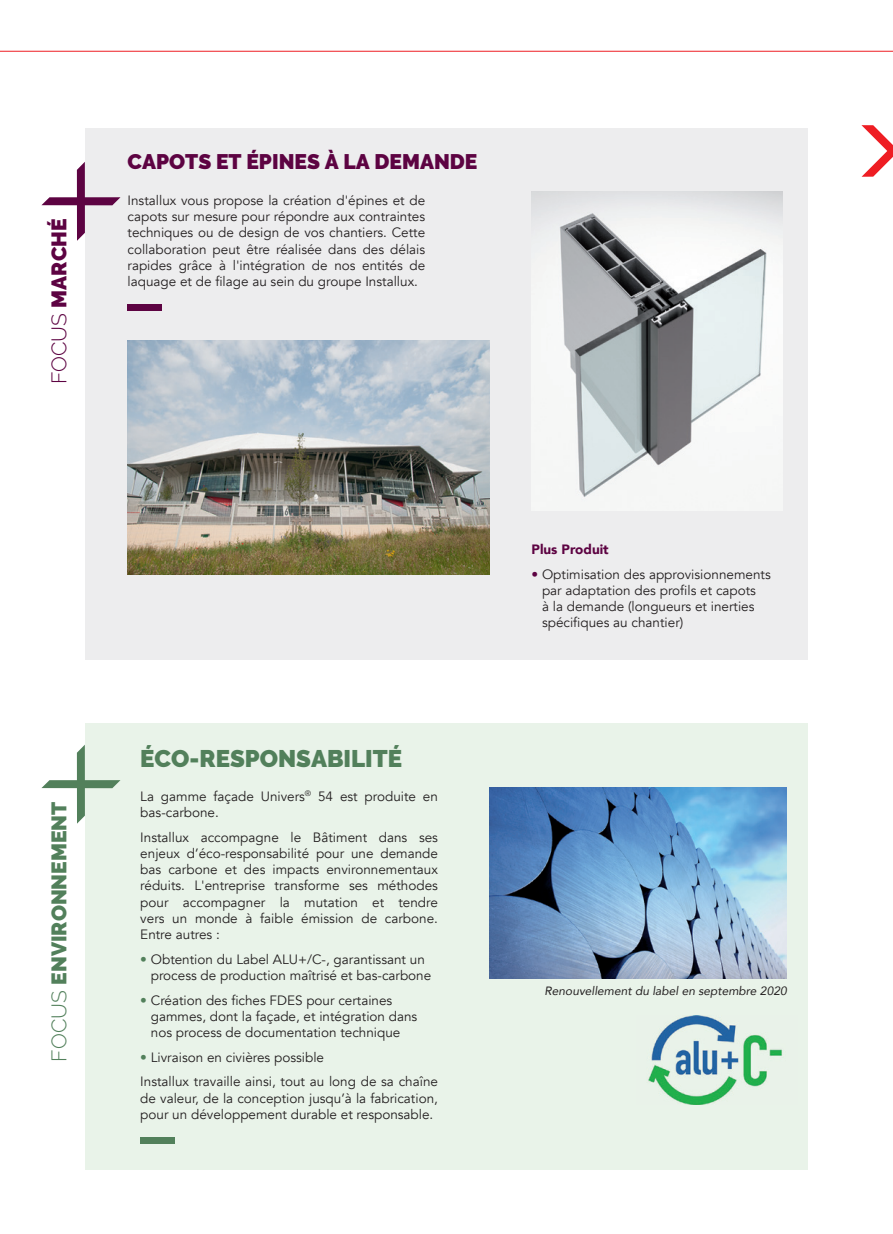
<style>
.page{position:relative;width:893px;height:1234px;background:#fff}
.page>*{position:absolute;margin:0;border:0;box-sizing:border-box;transform-origin:0 0}
.t1{font:900 24px "Raleway";color:#52805b}
.t2{font:900 21px "Raleway";color:#5d0342}
.t3{font:900 21px "Raleway";color:#52805b}
.t4{font:13.5px/16.2px "Avenir";color:#231f20}
.t5{font:900 13.5px "Avenir";color:#5d0342}
.t6{font:italic 12px "Avenir";color:#231f20}
.s1{font-weight:300}
.s2{color:#52805b}
.s3{color:#5d0342}
</style>
<div class="page">
<div style="left:85px;top:128px;width:723px;height:531px;background:#ededee"></div>
<svg style="left:41px;top:162px;width:79px;height:79px"></svg>
<div style="left:85px;top:723px;width:723px;height:446px;background:#e9f3e9"></div>
<svg style="left:41px;top:744px;width:79px;height:79px"></svg>
<div style="left:128px;top:304px;width:34px;height:7px;background:#5d0342"></div>
<img style="left:128px;top:340px;width:361px;height:234px">
<img style="left:489px;top:787px;width:298px;height:191px">
<img style="left:648px;top:1015px;width:134px;height:88px">
<img style="left:531px;top:191px;width:251px;height:307px">
<svg style="left:861px;top:125px;width:32px;height:52px"></svg>
<div style="left:140px;top:1136px;width:34px;height:7px;background:#52805b"></div>
<hr style="left:0;top:51px;width:893px;height:1px;background:#ee1d23">
<h2 class="t2" style="left:47px;top:384px;width:167px;rotate:-90deg"><span class="s1">FOCUS</span> MARCHÉ</h2>
<h2 class="t2" style="left:128px;top:149px;width:351px">CAPOTS ET ÉPINES À LA DEMANDE</h2>
<p class="t4" style="left:128px;top:192px;width:299px;text-align:justify">Installux vous propose la création d'épines et de capots sur mesure pour répondre aux contraintes techniques ou de design de vos chantiers. Cette collaboration peut être réalisée dans des délais rapides grâce à l'intégration de nos entités de laquage et de filage au sein du groupe Installux.</p>
<h2 class="t3" style="left:47px;top:1061px;width:261px;rotate:-90deg"><span class="s1">FOCUS</span> ENVIRONNEMENT</h2>
<h1 class="t1" style="left:140px;top:744px;width:263px">ÉCO-RESPONSABILITÉ</h1>
<p class="t4" style="left:140px;top:788px;width:299px">La gamme façade Univers<sup>®</sup> 54 est produite en bas-carbone.</p>
<p class="t4" style="left:140px;top:829px;width:299px;text-align:justify">Installux accompagne le Bâtiment dans ses enjeux d’éco-responsabilité pour une demande bas carbone et des impacts environnementaux réduits. L'entreprise transforme ses méthodes pour accompagner la mutation et tendre vers un monde à faible émission de carbone.<br>Entre autres :</p>
<p class="t4" style="left:151px;top:950px;width:282px;text-indent:-11px"><span class="s2">•</span> Obtention du Label ALU+/C-, garantissant un process de production maîtrisé et bas-carbone</p>
<p class="t4" style="left:151px;top:991px;width:268px;text-indent:-11px"><span class="s2">•</span> Création des fiches FDES pour certaines gammes, dont la façade, et intégration dans nos process de documentation technique</p>
<p class="t4" style="left:140px;top:1044px;width:299px;line-height:24.8px"><span class="s2">•</span> Livraison en civières possible<br>Installux travaille ainsi, tout au long de sa chaîne</p>
<p class="t4" style="left:140px;top:1089px;width:299px">de valeur, de la conception jusqu’à la fabrication, pour un développement durable et responsable.</p>
<p class="t5" style="left:531px;top:537px;width:79px">Plus Produit</p>
<p class="t4" style="left:542px;top:566px;width:230px;text-indent:-11px"><span class="s3">•</span> Optimisation des approvisionnements par adaptation des profils et capots<br>à la demande (longueurs et inerties spécifiques au chantier)</p>
<p class="t6" style="left:544px;top:983px;width:244px">Renouvellement du label en septembre 2020</p>
</div>
